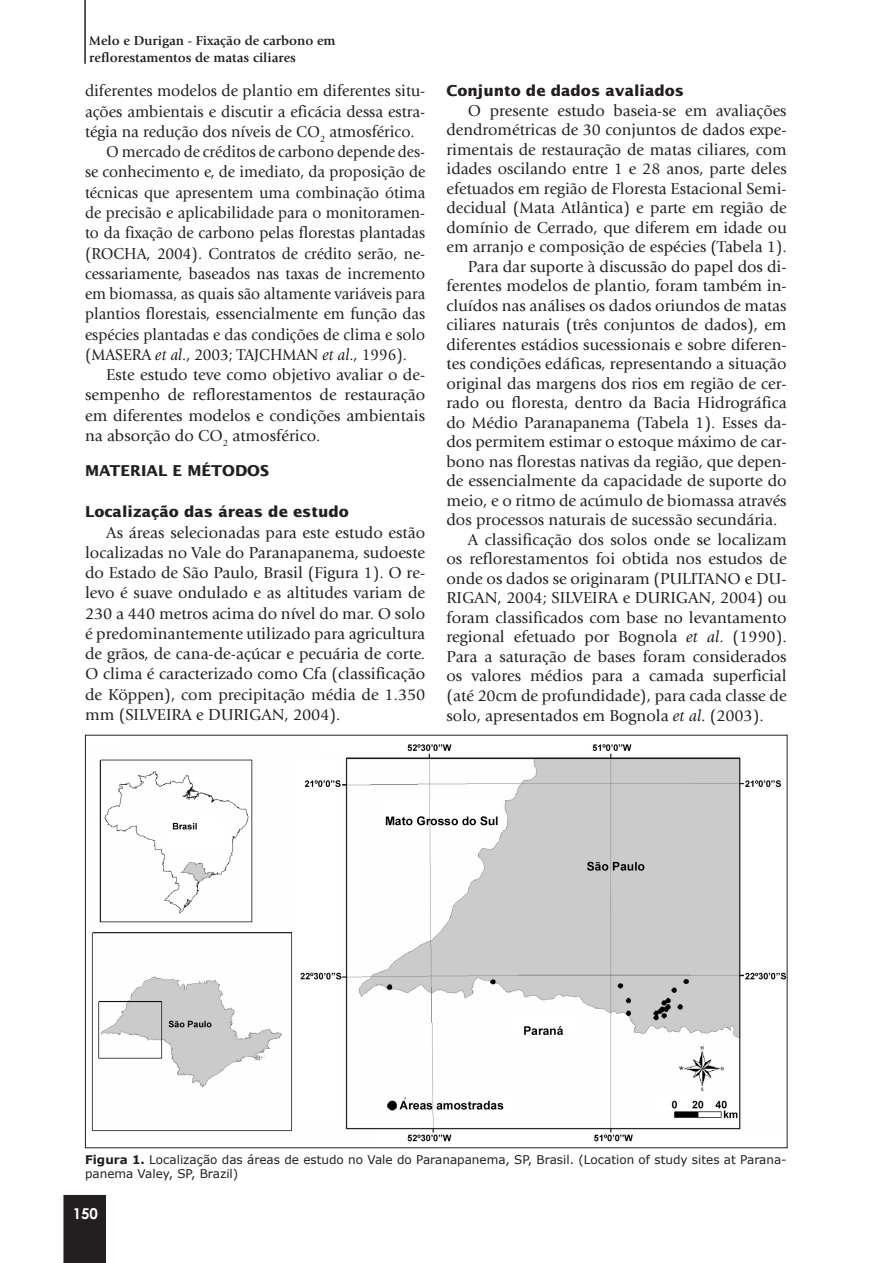
<style>
.page{position:relative;width:893px;height:1263px;background:#fff}
.page>*{position:absolute;margin:0;border:0;box-sizing:border-box;transform-origin:0 0}
.t1{font:16.5px/20.2px "Giovanni";color:#231f20;text-align:justify}
.t2{font:16.5px "Giovanni";color:#231f20;scale:.95 1}
.t3{font:700 15px "Lucida Sans";color:#231f20}
.t4{font:700 15px "Century Gothic";color:#fff}
.t5{font:700 13.5px/16.2px "Giovanni";color:#231f20}
.t6{font:12px/14.4px "Verdana";color:#231f20}
.s1{font-style:italic}
.s2{font-weight:700}
</style>
<div class="page">
<div style="left:63px;top:1195px;width:43px;height:68px;background:#231f20"></div>
<hr style="left:84px;top:0;width:2px;height:64px;background:#231f20">
<img style="left:91px;top:744px;width:694px;height:398px">
<p class="t5" style="left:89px;top:33px;width:248px">Melo e Durigan - Fixação de carbono em reflorestamentos de matas ciliares</p>
<p class="t1" style="left:85px;top:81px;width:342px">diferentes modelos de plantio em diferentes situ-</p>
<p class="t1" style="left:85px;top:101px;width:342px">ações ambientais e discutir a eficácia dessa estra-</p>
<p class="t1" style="left:85px;top:122px;width:331px">tégia na redução dos níveis de CO<sub>2</sub> atmosférico.</p>
<p class="t2" style="left:106px;top:143px;width:337px">O mercado de créditos de carbono depende des-</p>
<p class="t2" style="left:85px;top:163px;width:360px">se conhecimento e, de imediato, da proposição de</p>
<p class="t2" style="left:85px;top:183px;width:360px">técnicas que apresentem uma combinação ótima</p>
<p class="t2" style="left:85px;top:203px;width:360px">de precisão e aplicabilidade para o monitoramen-</p>
<p class="t2" style="left:85px;top:224px;width:360px">to da fixação de carbono pelas florestas plantadas</p>
<p class="t2" style="left:85px;top:244px;width:360px">(ROCHA, 2004). Contratos de crédito serão, ne-</p>
<p class="t2" style="left:85px;top:264px;width:360px">cessariamente, baseados nas taxas de incremento</p>
<p class="t2" style="left:85px;top:284px;width:360px">em biomassa, as quais são altamente variáveis para</p>
<p class="t2" style="left:85px;top:305px;width:360px">plantios florestais, essencialmente em função das</p>
<p class="t2" style="left:85px;top:325px;width:360px">espécies plantadas e das condições de clima e solo</p>
<p class="t2" style="left:85px;top:345px;width:340px">(MASERA <span class="s1">et al</span>., 2003; TAJCHMAN <span class="s1">et al</span>., 1996).</p>
<p class="t1" style="left:106px;top:365px;width:320px">Este estudo teve como objetivo avaliar o de-</p>
<p class="t1" style="left:85px;top:385px;width:342px">sempenho de reflorestamentos de restauração</p>
<p class="t1" style="left:85px;top:405px;width:342px">em diferentes modelos e condições ambientais</p>
<p class="t1" style="left:85px;top:425px;width:237px">na absorção do CO<sub>2</sub> atmosférico.</p>
<p class="t3" style="left:85px;top:462px;width:185px">MATERIAL E MÉTODOS</p>
<p class="t3" style="left:85px;top:503px;width:266px">Localização das áreas de estudo</p>
<p class="t1" style="left:85px;top:522px;width:342px;text-indent:21px">As áreas selecionadas para este estudo estão localizadas no Vale do Paranapanema, sudoeste do Estado de São Paulo, Brasil (Figura 1). O re&shy;levo é suave ondulado e as altitudes variam de 230 a 440 metros acima do nível do mar. O solo é predominantemente utilizado para agricultura de grãos, de cana-de-açúcar e pecuária de corte.<br>O clima é caracterizado como Cfa (classificação de Köppen), com precipitação média de 1.350 mm (SILVEIRA e DURIGAN, 2004).</p>
<p class="t3" style="left:446px;top:82px;width:239px">Conjunto de dados avaliados</p>
<p class="t1" style="left:468px;top:100px;width:320px">O presente estudo baseia-se em avaliações</p>
<p class="t1" style="left:446px;top:120px;width:342px">dendrométricas de 30 conjuntos de dados expe-</p>
<p class="t1" style="left:446px;top:139px;width:342px">rimentais de restauração de matas ciliares, com</p>
<p class="t1" style="left:446px;top:159px;width:342px">idades oscilando entre 1 e 28 anos, parte deles</p>
<p class="t1" style="left:446px;top:178px;width:342px">efetuados em região de Floresta Estacional Semi-</p>
<p class="t1" style="left:446px;top:198px;width:342px">decidual (Mata Atlântica) e parte em região de</p>
<p class="t1" style="left:446px;top:217px;width:342px">domínio de Cerrado, que diferem em idade ou</p>
<p class="t1" style="left:446px;top:237px;width:342px">em arranjo e composição de espécies (Tabela 1).</p>
<p class="t1" style="left:468px;top:256px;width:320px">Para dar suporte à discussão do papel dos di-</p>
<p class="t1" style="left:446px;top:276px;width:342px">ferentes modelos de plantio, foram também in-</p>
<p class="t1" style="left:446px;top:295px;width:342px">cluídos nas análises os dados oriundos de matas</p>
<p class="t1" style="left:446px;top:315px;width:342px">ciliares naturais (três conjuntos de dados), em</p>
<p class="t1" style="left:446px;top:334px;width:342px">diferentes estádios sucessionais e sobre diferen-</p>
<p class="t1" style="left:446px;top:354px;width:342px">tes condições edáficas, representando a situação</p>
<p class="t1" style="left:446px;top:373px;width:342px">original das margens dos rios em região de cer-</p>
<p class="t1" style="left:446px;top:393px;width:342px">rado ou floresta, dentro da Bacia Hidrográfica</p>
<p class="t1" style="left:446px;top:412px;width:342px">do Médio Paranapanema (Tabela 1). Esses da-</p>
<p class="t1" style="left:446px;top:432px;width:342px">dos permitem estimar o estoque máximo de car-</p>
<p class="t1" style="left:446px;top:451px;width:342px">bono nas florestas nativas da região, que depen-</p>
<p class="t1" style="left:446px;top:471px;width:342px">de essencialmente da capacidade de suporte do</p>
<p class="t1" style="left:446px;top:490px;width:342px">meio, e o ritmo de acúmulo de biomassa através</p>
<p class="t1" style="left:446px;top:510px;width:332px">dos processos naturais de sucessão secundária.</p>
<p class="t1" style="left:468px;top:529px;width:320px">A classificação dos solos onde se localizam</p>
<p class="t1" style="left:446px;top:549px;width:342px">os reflorestamentos foi obtida nos estudos de</p>
<p class="t1" style="left:446px;top:568px;width:342px">onde os dados se originaram (PULITANO e DU-</p>
<p class="t1" style="left:446px;top:588px;width:342px">RIGAN, 2004; SILVEIRA e DURIGAN, 2004) ou</p>
<p class="t1" style="left:446px;top:607px;width:342px">foram classificados com base no levantamento</p>
<p class="t1" style="left:446px;top:627px;width:342px">regional efetuado por Bognola <span class="s1">et al</span>. (1990).</p>
<p class="t1" style="left:446px;top:646px;width:342px">Para a saturação de bases foram considerados</p>
<p class="t1" style="left:446px;top:666px;width:342px">os valores médios para a camada superficial</p>
<p class="t1" style="left:446px;top:685px;width:342px">(até 20cm de profundidade), para cada classe de</p>
<p class="t1" style="left:446px;top:706px;width:319px">solo, apresentados em Bognola <span class="s1">et al</span>. (2003).</p>
<p class="t6" style="left:85px;top:1151px;width:703px"><span class="s2">Figura 1.</span> Localização das áreas de estudo no Vale do Paranapanema, SP, Brasil. (Location of study sites at Parana&shy;panema Valey, SP, Brazil)</p>
<p class="t4" style="left:73px;top:1202px;width:27px">150</p>
</div>
